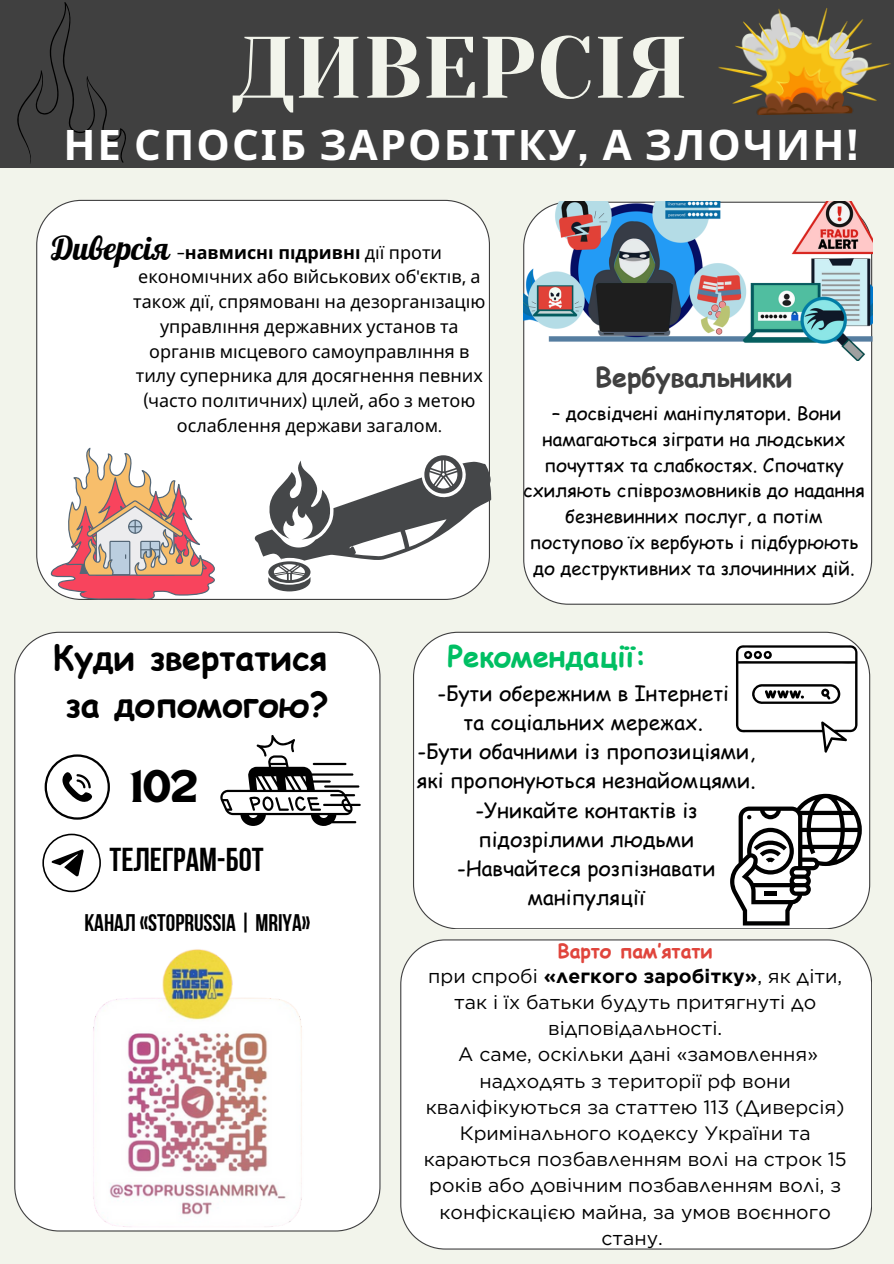
<style>
.page{position:relative;width:894px;height:1264px;background:#fff}
.page>*{position:absolute;margin:0;border:0;box-sizing:border-box;transform-origin:0 0}
.t1{font:87px "Yeseva One";color:#f2f4eb}
.t2{font:700 42px "Noto Sans";letter-spacing:.05em;color:#fff}
.t3{font:700 34.05px/47.2px "Comic Sans MS";color:#000;text-align:center}
.t4{font:33px "Bebas Neue Cyrillic";color:#000}
.t5{font:33px "TANHEADLINE";color:#000}
.t6{font:32.25px "Lobster";color:#000}
.t7{font:700 29.4px "Comic Sans MS";color:#00bf63}
.t8{font:700 27px "Comic Sans MS";color:#404040}
.t9{font:24px "Bebas Neue Cyrillic";color:#000}
.t10{font:21px/29.2px "Comic Sans MS";color:#000}
.t11{font:19.35px/26.2px "Gotham";color:#000;text-align:center}
.t12{font:700 19.35px "Comic Sans MS";color:#e0453c}
.t13{font:18.45px/25.8px "Comic Sans MS";color:#000;text-align:center}
.t14{font:18px/24.8px "Noto Sans";color:#000;text-align:center}
.s1{font-family:"Public Sans"}
.s2{font-family:"Atsanee"}
.s3{font-weight:700}
</style>
<div class="page">
<div style="left:0;top:0;width:893px;height:1263px;background:#f2f4eb"></div>
<div style="left:0;top:0;width:893px;height:168px;background:#404040"></div>
<div style="left:36px;top:200px;width:454px;height:400px;background:#fff"></div>
<div style="left:14px;top:631px;width:366px;height:600px;background:#fff"></div>
<div style="left:413px;top:631px;width:456px;height:297px;background:#fff"></div>
<div style="left:400px;top:939px;width:471px;height:310px;background:#fff"></div>
<div style="left:523px;top:361px;width:348px;height:243px;background:#fff"></div>
<img style="left:718px;top:8px;width:173px;height:107px">
<img style="left:523px;top:201px;width:348px;height:160px">
<svg style="left:729px;top:793px;width:132px;height:132px;background:#b6b6b6"></svg>
<svg style="left:45px;top:754px;width:65px;height:65px;background:#cecece"></svg>
<svg style="left:42px;top:833px;width:59px;height:59px;background:#cfcfcf"></svg>
<svg style="left:50px;top:441px;width:165px;height:159px;background:#e4bcb4"></svg>
<img style="left:48px;top:931px;width:298px;height:301px">
<svg style="left:735px;top:645px;width:122px;height:108px;background:#d4d4d4"></svg>
<svg style="left:220px;top:735px;width:140px;height:91px;background:#bdbdbd"></svg>
<svg style="left:17px;top:2px;width:109px;height:162px"></svg>
<svg style="left:255px;top:455px;width:236px;height:136px;background:#b7b8b9"></svg>
<p class="t1" style="left:233px;top:18px;width:456px">ДИВЕРСІЯ</p>
<p class="t2" style="left:63px;top:115px;width:796px">НЕ СПОСІБ ЗАРОБІТКУ<span class="s1">,</span> А ЗЛОЧИН<span class="s1">!</span></p>
<h1 class="t6" style="left:52px;top:228px;width:119px">Диверсія</h1>
<p class="t14" style="left:133px;top:239px;width:354px"><span class="s2">-</span><span class="s3">навмисні підривні</span> дії проти економічних або ві йськових об<span class="s2">'</span>єкті в<span class="s2">,</span> а також дії<span class="s2">,</span> спрямовані на дезорганізаці ю управлі ння державних установ та органі в місцевого самоуправлі ння в тилу суперника для досягнення певних <span class="s2">(</span>часто політичних<span class="s2">)</span> цілей<span class="s2">,</span> або з метою ослаблення держави загалом<span class="s2">.</span></p>
<h4 class="t8" style="left:595px;top:357px;width:199px">Вербувальники</h4>
<p class="t13" style="left:523px;top:399px;width:343px">– досвідчені маніпулятори. Вони намагаються зіграти на людських почуттях та слабкостях. Спочатку схиляють співрозмовників до надання безневинних послуг, а потім поступово їх вербують і підбурюють до деструктивних та злочинних дій.</p>
<h4 class="t3" style="left:53px;top:632px;width:277px">Куди звертатися за допомогою?</h4>
<h6 class="t5" style="left:132px;top:768px;width:67px">102</h6>
<h5 class="t4" style="left:109px;top:846px;width:156px">ТЕЛЕГРАМ-БОТ</h5>
<p class="t9" style="left:84px;top:912px;width:227px">КАНАЛ «STOPRUSSIA | MRIYA»</p>
<p class="t7" style="left:447px;top:634px;width:201px">Рекомендації:</p>
<h3 class="t10" style="left:437px;top:677px;width:293px">-Бути обережним в Інтернеті</h3>
<p class="t10" style="left:463px;top:706px;width:241px">та соціальних мережах.</p>
<h4 class="t10" style="left:417px;top:736px;width:340px">-Бути обачними із пропозиціями, які пропонуються незнайомцями.</h4>
<p class="t10" style="left:475px;top:794px;width:223px">-Уникайте контактів із підозрілими людьми</p>
<p class="t10" style="left:457px;top:853px;width:260px;text-align:center">-Навчайтеся розпізнавати маніпуляції</p>
<p class="t12" style="left:557px;top:936px;width:157px">Варто пам’ятати</p>
<p class="t11" style="left:428px;top:962px;width:415px">при спробі <span class="s3">«легкого заробітку»</span>, як діти, так і їх батьки будуть притягнуті до відповідальності.</p>
<h5 class="t11" style="left:423px;top:1041px;width:424px">А саме, оскільки дані «замовлення» надходять з території рф вони кваліфікуються за статтею 113 (Диверсія)<br>Кримінального кодексу України та караються позбавленням волі на строк 15 років або довічним позбавленням волі, з конфіскацією майна, за умов воєнного стану.</h5>
</div>
